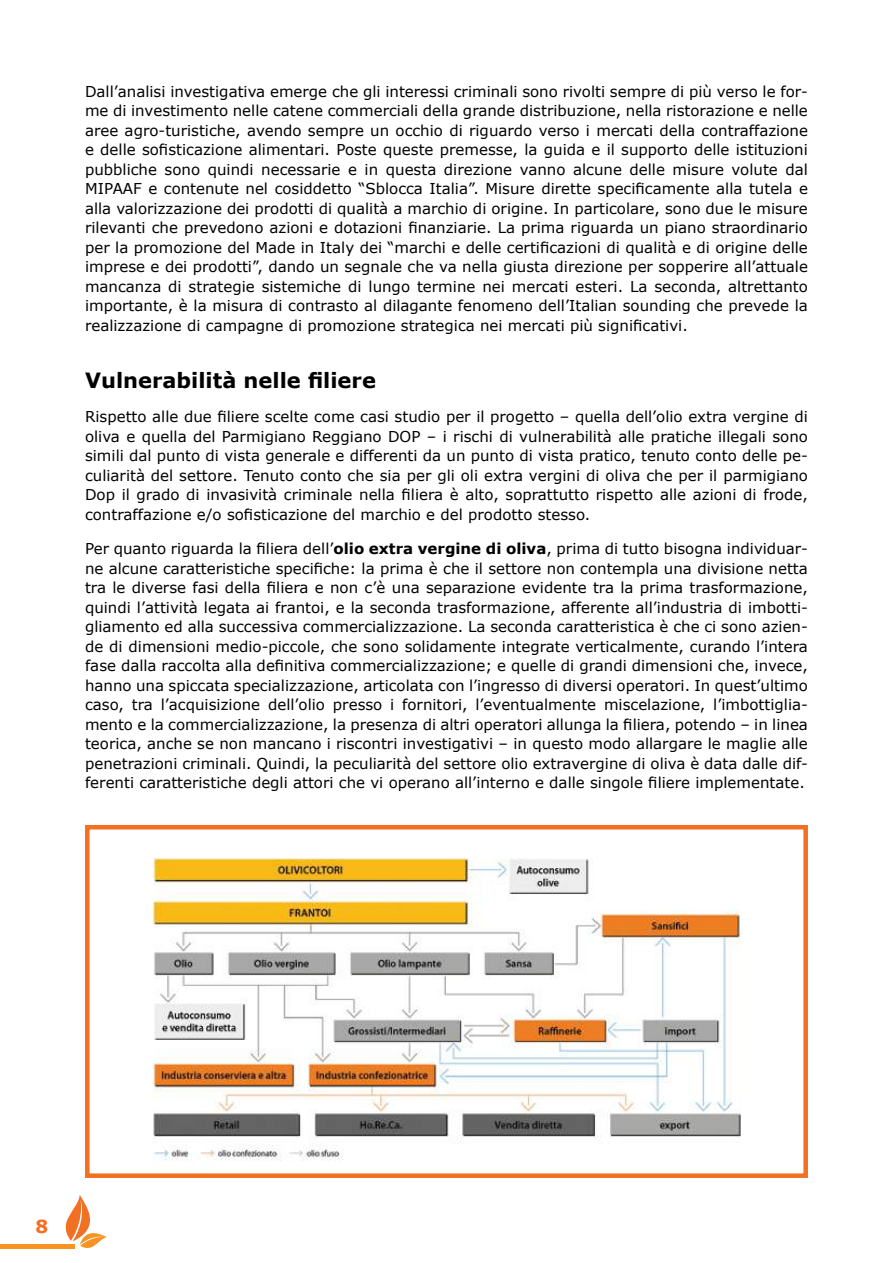
<style>
.page{position:relative;width:893px;height:1263px;background:#fff}
.page>*{position:absolute;margin:0;border:0;box-sizing:border-box;transform-origin:0 0}
.t1{font:700 21px "Verdana";color:#000}
.t2{font:700 18px "Verdana";color:#f36f21}
.t3{font:15px/19.5px "Verdana";color:#000;text-align:justify}
.s1{font-weight:700}
</style>
<div class="page">
<svg style="left:65px;top:1195px;width:42px;height:53px"></svg>
<div style="left:0;top:1244px;width:75px;height:5px;background:#f69321"></div>
<img style="left:152px;top:857px;width:589px;height:304px">
<div style="left:85px;top:825px;width:723px;height:353px;border:4px solid #f36f21"></div>
<p class="t3" style="left:85px;top:82px;width:724px">Dall’analisi investigativa emerge che gli interessi criminali sono rivolti sempre di più verso le for&shy;me di investimento nelle catene commerciali della grande distribuzione, nella ristorazione e nelle aree agro-turistiche, avendo sempre un occhio di riguardo verso i mercati della contraffazione e delle sofisticazione alimentari. Poste queste premesse, la guida e il supporto delle istituzioni pubbliche sono quindi necessarie e in questa direzione vanno alcune delle misure volute dal MIPAAF e contenute nel cosiddetto “Sblocca Italia”. Misure dirette specificamente alla tutela e alla valorizzazione dei prodotti di qualità a marchio di origine. In particolare, sono due le misure rilevanti che prevedono azioni e dotazioni finanziarie. La prima riguarda un piano straordinario per la promozione del Made in Italy dei “marchi e delle certificazioni di qualità e di origine delle imprese e dei prodotti”, dando un segnale che va nella giusta direzione per sopperire all’attuale mancanza di strategie sistemiche di lungo termine nei mercati esteri. La seconda, altrettanto importante, è la misura di contrasto al dilagante fenomeno dell’Italian sounding che prevede la realizzazione di campagne di promozione strategica nei mercati più significativi.</p>
<h1 class="t1" style="left:85px;top:366px;width:292px">Vulnerabilità nelle filiere</h1>
<p class="t3" style="left:85px;top:407px;width:724px">Rispetto alle due filiere scelte come casi studio per il progetto – quella dell’olio extra vergine di oliva e quella del Parmigiano Reggiano DOP – i rischi di vulnerabilità alle pratiche illegali sono simili dal punto di vista generale e differenti da un punto di vista pratico, tenuto conto delle pe&shy;culiarità del settore. Tenuto conto che sia per gli oli extra vergini di oliva che per il parmigiano Dop il grado di invasività criminale nella filiera è alto, soprattutto rispetto alle azioni di frode, contraffazione e/o sofisticazione del marchio e del prodotto stesso.</p>
<p class="t3" style="left:85px;top:539px;width:724px">Per quanto riguarda la filiera dell’<span class="s1">olio extra vergine di oliva</span>, prima di tutto bisogna individuar&shy;ne alcune caratteristiche specifiche: la prima è che il settore non contempla una divisione netta tra le diverse fasi della filiera e non c’è una separazione evidente tra la prima trasformazione, quindi l’attività legata ai frantoi, e la seconda trasformazione, afferente all’industria di imbotti&shy;gliamento ed alla successiva commercializzazione. La seconda caratteristica è che ci sono azien&shy;de di dimensioni medio-piccole, che sono solidamente integrate verticalmente, curando l’intera fase dalla raccolta alla definitiva commercializzazione; e quelle di grandi dimensioni che, invece, hanno una spiccata specializzazione, articolata con l’ingresso di diversi operatori. In quest’ultimo caso, tra l’acquisizione dell’olio presso i fornitori, l’eventualmente miscelazione, l’imbottiglia&shy;mento e la commercializzazione, la presenza di altri operatori allunga la filiera, potendo – in linea teorica, anche se non mancano i riscontri investigativi – in questo modo allargare le maglie alle penetrazioni criminali. Quindi, la peculiarità del settore olio extravergine di oliva è data dalle dif&shy;ferenti caratteristiche degli attori che vi operano all’interno e dalle singole filiere implementate.</p>
<p class="t2" style="left:36px;top:1215px;width:14px">8</p>
</div>
